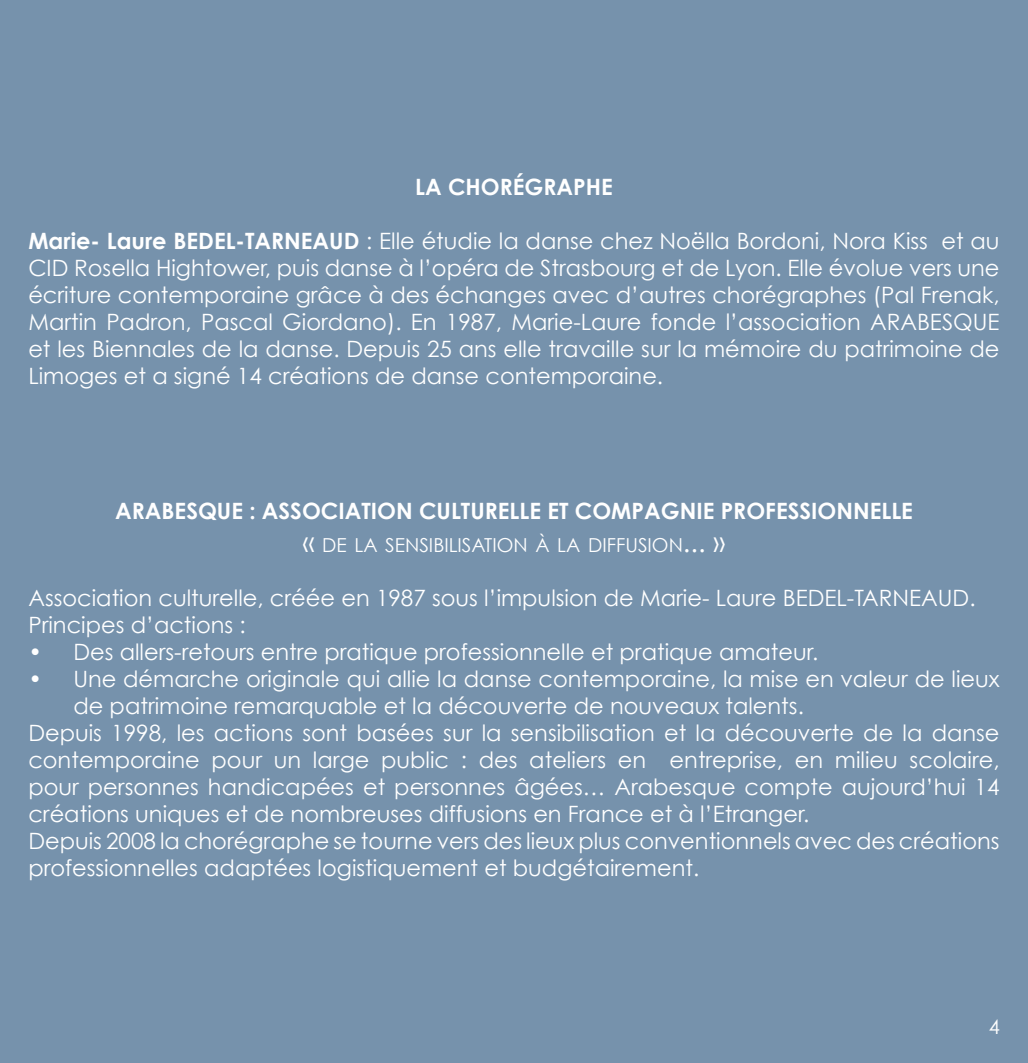
<style>
.page{position:relative;width:1028px;height:1063px;background:#7692ac}
.page>*{position:absolute;margin:0;border:0;box-sizing:border-box;transform-origin:0 0}
.t1{font:22.5px/27px "Century Gothic";color:#fff;text-align:justify}
.t2{font:700 22.5px "Century Gothic";color:#fff}
.t3{font:20px "Century Gothic";color:#fff}
.t4{font:19.25px "Century Gothic";color:#fff}
.s1{font-weight:700}
.s2{font-size:27.5px}
</style>
<div class="page">
<p class="t2" style="left:415px;top:173px;width:143px">LA CHORÉGRAP</p>
<p class="t2" style="left:586px;top:173px;width:26px">HE</p>
<p class="t1" style="left:28px;top:227px;width:972px"><span class="s1">MARIE- LAURE BEDEL-TARN EAUD</span> : Elle étudie la danse chez Noëlla Bordoni, Nora Kiss et au CID Rosella Hightower, puis danse à l’opéra de Strasbourg et de Lyon. Elle évolue vers une écriture contemporaine grâce à des échanges avec d’autres chorégraphes (Pal Frenak, Martin Padron, Pascal Giordano). En 1987, Marie-Laure fonde l’association ARABESQUE et les Biennales de la danse. Depuis 25 ans elle travaille sur la mémoire du patrimoine de Limoges et a signé 14 créations de danse contemporaine.</p>
<p class="t2" style="left:115px;top:497px;width:162px">ARABESQUE : ASSOCIA</p>
<p class="t2" style="left:361px;top:497px;width:135px">TION CULTURELLE</p>
<p class="t2" style="left:547px;top:497px;width:46px">ET COMPA</p>
<p class="t2" style="left:661px;top:497px;width:75px">GNIE PRO</p>
<p class="t2" style="left:765px;top:497px;width:24px">FESSIO</p>
<p class="t2" style="left:836px;top:497px;width:45px">NNELLE</p>
<p class="t4" style="left:303px;top:533px;width:424px"><span class="s2">«</span> DE LA SENSIBILISATION À LA DIFFUSION<span class="s2">... »</span></p>
<p class="t1" style="left:28px;top:584px;width:948px">Association culturelle, créée en 1987 sous l’impulsion de Marie- Laure BEDEL-TARNEAUD.<br>Principes d’actions :</p>
<p class="t1" style="left:28px;top:638px;width:791px">• Des allers-retours entre pratique professionnelle et pratique amateur.</p>
<p class="t1" style="left:28px;top:665px;width:972px">• Une démarche originale qui allie la danse contemporaine, la mise en valeur de lieux</p>
<p class="t1" style="left:73px;top:692px;width:732px">de patrimoine remarquable et la découverte de nouveaux talents.</p>
<p class="t1" style="left:28px;top:719px;width:972px">Depuis 1998, les actions sont basées sur la sensibilisation et la découverte de la danse</p>
<p class="t1" style="left:28px;top:746px;width:972px">contemporaine pour un large public : des ateliers en entreprise, en milieu scolaire,</p>
<p class="t1" style="left:28px;top:773px;width:972px">pour personnes handicapées et personnes âgées… Arabesque compte aujourd’hui 14</p>
<p class="t1" style="left:28px;top:800px;width:782px">créations uniques et de nombreuses diffusions en France et à l’Etranger.</p>
<p class="t1" style="left:28px;top:827px;width:972px">Depuis 2008 la chorégraphe se tourne vers des lieux plus conventionnels avec des créations</p>
<p class="t1" style="left:28px;top:854px;width:672px">professionnelles adaptées logistiquement et budgétairement.</p>
<p class="t3" style="left:988px;top:1015px;width:13px">4</p>
</div>
